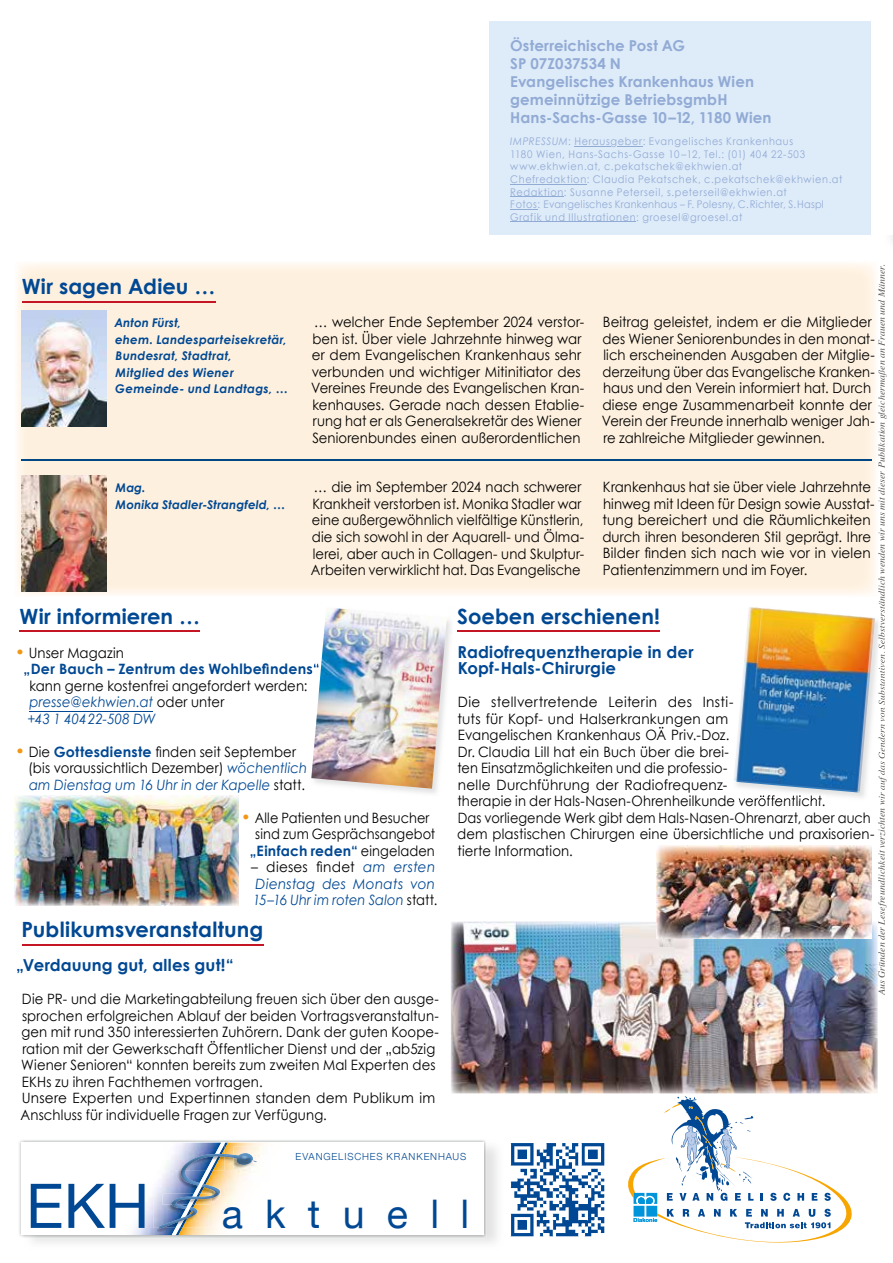
<style>
.page{position:relative;width:893px;height:1263px;background:#fff}
.page>*{position:absolute;margin:0;border:0;box-sizing:border-box;transform-origin:0 0}
.t1{font:39.45px "Helvetica Neue";letter-spacing:.565em;color:#004893}
.t2{font:700 21px "Century Gothic";letter-spacing:.005em;color:#004893}
.t3{font:700 16.5px/16.5px "Century Gothic";letter-spacing:.01em;color:#004893}
.t4{font:700 15px/18px "Century Gothic";letter-spacing:.01em;color:#92abd5}
.t5{font:14.25px/16.5px "Century Gothic";letter-spacing:.005em;color:#000;scale:.93 1}
.t6{font:14.25px/16.5px "Century Gothic";letter-spacing:.005em;color:#000;scale:.94 1}
.t7{font:14.25px/16.5px "Century Gothic";letter-spacing:.005em;color:#000;scale:.96 1}
.t8{font:700 14.25px/16.5px "Century Gothic";letter-spacing:.015em;color:#004893}
.t9{font:italic 14.25px/16.5px "Century Gothic";letter-spacing:.01em;color:#004893;scale:.96 1}
.t10{font:14.25px "Century Gothic";letter-spacing:.005em;color:#000;scale:.91 1}
.t11{font:italic 700 12px/16.5px "Century Gothic";letter-spacing:.015em;color:#004893}
.t12{font:10.5px/12.6px "Century Gothic";letter-spacing:.065em;color:#92abd5;scale:.93 1}
.t13{font:300 9.75px "Helvetica Neue";letter-spacing:.09em;color:#004893}
.t14{font:italic 9.3px "Times";letter-spacing:.01em;color:#565655;scale:1.05 1}
.s1{font-style:italic}
.s2{font-size:16.5px;color:#f49615}
.s3{font-weight:400;color:#000}
.s4{font-style:italic;color:#004893}
.s5{font-weight:700;font-size:16.5px;color:#f49615}
.s6{font-weight:700;color:#004893}
.s7{font-style:normal;color:#000}
.s8{font-size:61.65px}
</style>
<div class="page">
<div style="left:489px;top:21px;width:383px;height:213px;background:#deebf9"></div>
<hr style="left:574px;top:146px;width:36px;height:1px;background:#92abd5">
<svg style="left:618px;top:146px;width:25px;height:1px"></svg>
<hr style="left:510px;top:184px;width:77px;height:1px;background:#92abd5">
<hr style="left:510px;top:196px;width:54px;height:1px;background:#92abd5">
<svg style="left:510px;top:209px;width:27px;height:1px"></svg>
<hr style="left:510px;top:221px;width:126px;height:1px;background:#92abd5">
<img style="left:19px;top:1139px;width:467px;height:99px">
<div style="left:21px;top:1143px;width:462px;height:92px;background:#fff"></div>
<img style="left:132px;top:1143px;width:133px;height:92px">
<img style="left:499px;top:1143px;width:106px;height:99px">
<div style="left:17px;top:263px;width:859px;height:332px;background:#fef0de"></div>
<hr style="left:22px;top:301px;width:193px;height:1px;background:#c51423">
<img style="left:21px;top:311px;width:85px;height:115px">
<img style="left:21px;top:476px;width:85px;height:115px">
<svg style="left:628px;top:1096px;width:224px;height:147px"></svg>
<img style="left:457px;top:630px;width:203px;height:1px">
<hr style="left:457px;top:631px;width:203px;height:1px;background:#c51423">
<img style="left:878px;top:606px;width:5px;height:194px">
<img style="left:732px;top:795px;width:90px;height:5px">
<img style="left:734px;top:607px;width:141px;height:186px">
<img style="left:22px;top:944px;width:242px;height:2px">
<hr style="left:22px;top:944px;width:241px;height:1px;background:#c51423">
<img style="left:19px;top:630px;width:181px;height:2px">
<hr style="left:20px;top:631px;width:180px;height:1px;background:#c51423">
<hr style="left:29px;top:711px;width:124px;height:1px;background:#004893">
<img style="left:449px;top:616px;width:4px;height:45px">
<svg style="left:450px;top:636px;width:3px;height:5px"></svg>
<img style="left:311px;top:607px;width:136px;height:182px">
<img style="left:15px;top:796px;width:224px;height:109px">
<img style="left:22px;top:459px;width:850px;height:1px">
<img style="left:451px;top:921px;width:426px;height:172px">
<img style="left:656px;top:846px;width:216px;height:92px">
<p class="t4" style="left:510px;top:36px;width:263px">Österreichische Post AG<br>SP 07Z037534 N<br>Evangelisches Krankenhaus Wien gemeinnützige BetriebsgmbH<br>Hans-Sachs-Gasse 10 –12, 1180 Wien</p>
<p class="t12" style="left:510px;top:135px;width:359px"><span class="s1">IMPRESSUM</span>: Herausgeber: Evangelisches Krankenhaus<br>1180 Wien, Hans-Sachs-Gasse 10 –12, Tel.: (01) 404 22-503 www.ekhwien.at, c.pekatschek@ekhwien.at<br>Chefredaktion: Claudia Pekatschek, c.pekatschek@ekhwien.at Redaktion: Susanne Peterseil, s.peterseil@ekhwien.at<br>Fotos: Evangelisches Krankenhaus – F. Polesny, C. Richter, S. Haspl Grafik und Illustrationen: groesel@groesel.at</p>
<p class="t14" style="left:874px;top:995px;width:698px;rotate:-90deg">Aus Gründen der Lesefreundlichkeit verzichten wir aufdas Gendern von Substantiven. Selbstverständlich wenden wir uns mit dieser Publikation gleichermaßen an Frauen und Männer.</p>
<h2 class="t2" style="left:22px;top:274px;width:195px">Wir sagen Adieu …</h2>
<p class="t6" style="left:311px;top:314px;width:292px">… welcher Ende September 2024 verstor&shy;ben ist. Über viele Jahrzehnte hinweg war er dem Evangelischen Krankenhaus sehr verbunden und wichtiger Mitinitiator des Vereines Freunde des Evangelischen Kran&shy;kenhauses. Gerade nach dessen Etablie&shy;rung hat er als Generalsekretär des Wiener Seniorenbundes einen außerordentlichen</p>
<p class="t6" style="left:602px;top:314px;width:292px">Beitrag geleistet, indem er die Mitglieder des Wiener Seniorenbundes in den monat&shy;lich erscheinenden Ausgaben der Mitglie&shy;derzeitung über das Evangelische Kranken&shy;haus und den Verein informiert hat. Durch diese enge Zusammenarbeit konnte der Verein der Freunde innerhalb weniger Jah&shy;re zahl reiche Mitglieder gewinnen.</p>
<p class="t5" style="left:311px;top:479px;width:295px">… die im September 2024 nach schwerer Krankheit verstorben ist. Monika Stadler war eine außergewöhnlich vielfältige Künstlerin, die sich sowohl in der Aquarell- und Ölma&shy;lerei, aber auch in Collagen- und Skulptur-Arbeiten verwirklicht hat. Das Evangelische</p>
<p class="t5" style="left:602px;top:479px;width:294px">Krankenhaus hat sie über viele Jahrzehnte hinweg mit Ideen für Design sowie Ausstat&shy;tung bereichert und die Räumlichkeiten durch ihren besonderen Stil geprägt. Ihre Bilder finden sich nach wie vor in vielen Patienten zimmern und im Foyer.</p>
<h2 class="t2" style="left:457px;top:603px;width:204px">Soeben erschienen!</h2>
<p class="t11" style="left:114px;top:314px;width:175px">Anton Fürst,<br>ehem. Landesparteisekretär,<br>Bundesrat, Stadtrat,<br>Mitglied des Wiener<br>Gemeinde- und Landtags, …</p>
<p class="t11" style="left:116px;top:479px;width:171px">Mag.<br>Monika Stadler-Strangfeld, …</p>
<h2 class="t2" style="left:20px;top:603px;width:182px">Wir informieren …</h2>
<p class="t8" style="left:24px;top:644px;width:297px;text-indent:-8px"><span class="s2">•</span> <span class="s3">Unser Magazin<br></span>„Der Bauch – Zentrum des Wohlbefindens“</p>
<p class="t5" style="left:27px;top:677px;width:303px">kann gerne kostenfrei angefordert werden: <span class="s4">presse@ekhwien.at</span> oder unter<br><span class="s4">+43 1 404 22-508 DW</span></p>
<p class="t5" style="left:28px;top:743px;width:301px;text-indent:-13px"><span class="s5">•</span> Die <span class="s6">Gottesdienste</span> finden seit September (bis voraussichtlich Dezember) <span class="s4">wöchentlich am Dienstag um 16 Uhr in der Kapelle</span> statt.</p>
<p class="t10" style="left:241px;top:809px;width:208px"><span class="s5">•</span> Alle Patienten und Besucher</p>
<p class="t10" style="left:255px;top:825px;width:199px">sind zum Gesprächsangebot</p>
<p class="t8" style="left:250px;top:842px;width:187px">„Einfach reden“ <span class="s3">eingeladen</span></p>
<p class="t9" style="left:251px;top:858px;width:196px"><span class="s7">– dieses findet</span> am ersten<br>Dienstag des Monats von<br>15–16 Uhr im roten Salon <span class="s7">statt.</span></p>
<p class="t3" style="left:458px;top:643px;width:238px">Radiofrequenztherapie in der<br>Kopf-Hals-Chirurgie</p>
<p class="t7" style="left:457px;top:693px;width:436px">Die stellvertretende Leiterin des Insti-<br>tuts für Kopf- und Halserkrankungen am<br>Evangelischen Krankenhaus OÄ Priv.-Doz.<br>Dr. Claudia Lill hat ein Buch über die brei-<br>ten Einsatzmöglichkeiten und die professio-<br>nelle Durchführung der Radiofrequenz-<br>therapie in der Hals-Nasen- Ohrenheilkunde veröffentlicht.<br>Das vorliegende Werk gibt dem Hals-Nasen-Ohrenarzt, aber auch dem plastischen Chirurgen eine übersichtliche und praxisorien&shy;tierte Information.</p>
<h2 class="t2" style="left:22px;top:916px;width:243px">Publikumsveranstaltung</h2>
<p class="t3" style="left:16px;top:956px;width:219px">„Verdauung gut, alles gut!“</p>
<p class="t5" style="left:21px;top:990px;width:451px">Die PR- und die Marketingabteilung freuen sich über den ausge&shy;sprochen erfolgreichen Ablauf der beiden Vortragsveranstaltun&shy;gen mit rund 350 interessierten Zuhörern. Dank der guten Koope&shy;ration mit der Gewerkschaft Öffentlicher Dienst und der „ab5zig Wiener Senioren“ konnten bereits zum zweiten Mal Experten des EKHs zu ihren Fachthemen vortragen.<br>Unsere Experten und Expertinnen standen dem Publikum im Anschluss für individuelle Fragen zur Verfügung.</p>
<p class="t13" style="left:296px;top:1148px;width:172px">EVANGELISCHES KRANKENHAUS</p>
<h1 class="t1" style="left:26px;top:1185px;width:445px"><span class="s8">EKH</span> aktuell</h1>
</div>
